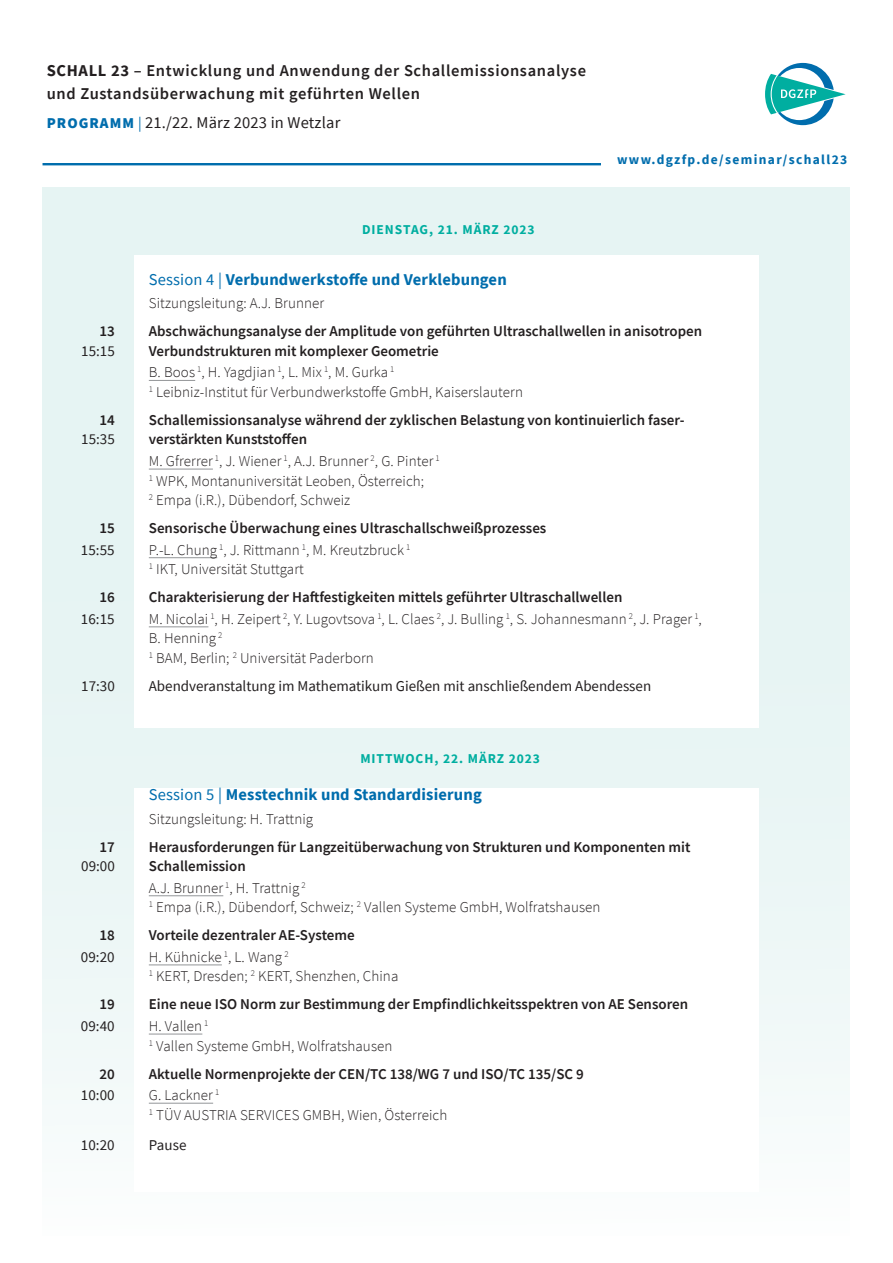
<style>
.page{position:relative;width:893px;height:1263px;background:#fff}
.page>*{position:absolute;margin:0;border:0;box-sizing:border-box;transform-origin:0 0}
.t1{font:600 16.5px/23px "Source Sans Pro";letter-spacing:.04em;color:#231f20}
.t2{font:700 16.5px "Source Sans Pro";letter-spacing:.01em;color:#006dad}
.t3{font:16.5px "Source Sans Pro";letter-spacing:.01em;color:#231f20}
.t4{font:300 15px/19.5px "Source Sans Pro";letter-spacing:.005em;color:#231f20}
.t5{font:600 15px/21.6px "Source Sans Pro";color:#231f20}
.t6{font:15px "Source Sans Pro";color:#231f20}
.t7{font:700 13.5px "Source Sans Pro";letter-spacing:.07em;color:#00aea0}
.t8{font:700 13.5px "Source Sans Pro";letter-spacing:.1em;color:#006dad}
.s1{font-weight:700}
.s2{font-weight:900;font-size:15px;color:#006dad}
.s3{font-size:15px;color:#006dad}
.s4{font-weight:400}
.s5{font-weight:300}
.s6{font-weight:600}
</style>
<div class="page">
<div style="left:43px;top:187px;width:807px;height:1049px;background:linear-gradient(to bottom,#e1f2f1,#f5fafa)"></div>
<div style="left:134px;top:255px;width:625px;height:472px;background:#fff"></div>
<hr style="left:43px;top:163px;width:643px;height:2px;background:#006dad">
<svg style="left:765px;top:63px;width:81px;height:62px"></svg>
<div style="left:601px;top:154px;width:246px;height:25px;background:#fff"></div>
<div style="left:134px;top:788px;width:625px;height:404px;background:#fff"></div>
<hr style="left:149px;top:380px;width:46px;height:1px;background:#939598">
<hr style="left:149px;top:469px;width:64px;height:1px;background:#939598">
<hr style="left:149px;top:557px;width:68px;height:1px;background:#939598">
<hr style="left:149px;top:627px;width:59px;height:1px;background:#939598">
<hr style="left:149px;top:895px;width:74px;height:1px;background:#939598">
<hr style="left:149px;top:965px;width:73px;height:1px;background:#939598">
<hr style="left:149px;top:1034px;width:53px;height:1px;background:#939598">
<hr style="left:149px;top:1103px;width:64px;height:1px;background:#939598">
<p class="t1" style="left:47px;top:59px;width:541px"><span class="s1">SCHALL 23</span> – Entwicklung und Anwendung der Schallemissionsanalyse und Zustandsüberwachung mit geführten Wellen</p>
<p class="t3" style="left:47px;top:112px;width:295px"><span class="s2">PROGRAMM</span> <span class="s3">|</span> 21./22. März 2023 in Wetzlar</p>
<p class="t7" style="left:362px;top:220px;width:174px">DIENSTAG, 21. MÄRZ 2023</p>
<p class="t2" style="left:149px;top:268px;width:359px"><span class="s4">Session 4 |</span> Verbundwerkstoffe und Verklebungen</p>
<p class="t4" style="left:149px;top:294px;width:177px">Sitzungsleitung: A.J. Brunner</p>
<p class="t8" style="left:617px;top:150px;width:232px">www.dgzfp.de/seminar/schall23</p>
<p class="t5" style="left:99px;top:320px;width:17px">13</p>
<p class="t5" style="left:149px;top:320px;width:555px">Abschwächungsanalyse der Amplitude von geführten Ultraschallwellen in anisotropen</p>
<p class="t6" style="left:81px;top:341px;width:35px">15:15</p>
<p class="t5" style="left:149px;top:340px;width:292px">Verbundstrukturen mit komplexer Geometrie<br><span class="s5">B. Boos</span> <sup>1</sup><span class="s5">, H. Yagdjian</span> <sup>1</sup><span class="s5">, L. Mix</span> <sup>1</sup><span class="s5">, M. Gurka</span> <sup>1</sup></p>
<p class="t4" style="left:149px;top:382px;width:376px"><sup>1</sup> Leibniz-Institut für Verbundwerkstoffe GmbH, Kaiserslautern</p>
<p class="t5" style="left:99px;top:409px;width:17px">14</p>
<p class="t5" style="left:149px;top:409px;width:534px">Schallemissionsanalyse während der zyklischen Belastung von kontinuierlich faser--</p>
<p class="t6" style="left:81px;top:430px;width:35px">15:35</p>
<p class="t4" style="left:149px;top:429px;width:292px;line-height:21.6px"><span class="s6">verstärkten Kunststoffen<br></span>M. Gfrerrer <sup>1</sup>, J. Wiener <sup>1</sup>, A.J. Brunner <sup>2</sup>, G. Pinter <sup>1</sup></p>
<p class="t4" style="left:149px;top:471px;width:277px"><sup>1</sup> WPK, Montanuniversität Leoben, Österreich;<br><sup>2</sup> Empa (i.R.), Dübendorf, Schweiz</p>
<p class="t5" style="left:99px;top:517px;width:17px">15</p>
<p class="t5" style="left:149px;top:517px;width:399px">Sensorische Überwachung eines Ultraschallschweißprozesses</p>
<p class="t6" style="left:81px;top:540px;width:35px">15:55</p>
<p class="t4" style="left:149px;top:540px;width:263px">P.-L. Chung <sup>1</sup>, J. Rittmann <sup>1</sup>, M. Kreutzbruck <sup>1<br>1</sup> IKT, Universität Stuttgart</p>
<p class="t5" style="left:99px;top:586px;width:17px">16</p>
<p class="t5" style="left:149px;top:586px;width:475px">Charakterisierung der Haftfestigkeiten mittels geführter Ultraschallwellen</p>
<p class="t6" style="left:81px;top:609px;width:35px">16:15</p>
<p class="t4" style="left:149px;top:609px;width:555px">M. Nicolai <sup>1</sup>, H. Zeipert <sup>2</sup>, Y. Lugovtsova <sup>1</sup>, L. Claes <sup>2</sup>, J. Bulling <sup>1</sup>, S. Johannesmann <sup>2</sup>, J. Prager <sup>1</sup>,<br>B. Henning <sup>2<br>1</sup> BAM, Berlin; <sup>2</sup> Universität Paderborn</p>
<p class="t6" style="left:81px;top:676px;width:35px">17:30</p>
<p class="t6" style="left:149px;top:676px;width:504px">Abendveranstaltung im Mathematikum Gießen mit anschließendem Abendessen</p>
<p class="t7" style="left:360px;top:749px;width:181px">MITTWOCH, 22. MÄRZ 2023</p>
<p class="t2" style="left:149px;top:783px;width:335px"><span class="s4">Session 5 |</span> Messtechnik und Standardisierung</p>
<p class="t4" style="left:149px;top:809px;width:166px">Sitzungsleitung: H. Trattnig</p>
<p class="t5" style="left:99px;top:836px;width:17px">17</p>
<p class="t5" style="left:149px;top:836px;width:543px">Herausforderungen für Langzeitüberwachung von Strukturen und Komponenten mit</p>
<p class="t6" style="left:81px;top:857px;width:35px">09:00</p>
<p class="t4" style="left:149px;top:855px;width:158px;line-height:21.6px"><span class="s6">Schallemission<br></span>A.J. Brunner <sup>1</sup>, H. Trattnig <sup>2</sup></p>
<p class="t4" style="left:149px;top:897px;width:453px"><sup>1</sup> Empa (i.R.), Dübendorf, Schweiz; <sup>2</sup> Vallen Systeme GmbH, Wolfratshausen</p>
<p class="t5" style="left:99px;top:924px;width:17px">18</p>
<p class="t5" style="left:149px;top:924px;width:207px">Vorteile dezentraler AE-Systeme</p>
<p class="t6" style="left:81px;top:947px;width:35px">09:20</p>
<p class="t4" style="left:149px;top:947px;width:251px">H. Kühnicke <sup>1</sup>, L. Wang <sup>2<br>1</sup> KERT, Dresden; <sup>2</sup> KERT, Shenzhen, China</p>
<p class="t5" style="left:99px;top:993px;width:17px">19</p>
<p class="t5" style="left:149px;top:993px;width:541px">Eine neue ISO Norm zur Bestimmung der Empfindlichkeitsspektren von AE Sensoren</p>
<p class="t6" style="left:81px;top:1016px;width:35px">09:40</p>
<p class="t4" style="left:149px;top:1016px;width:245px">H. Vallen <sup>1<br>1</sup> Vallen Systeme GmbH, Wolfratshausen</p>
<p class="t5" style="left:99px;top:1062px;width:17px">20</p>
<p class="t5" style="left:149px;top:1062px;width:437px">Aktuelle Normenprojekte der CEN/TC 138/WG 7 und ISO/TC 135/SC 9</p>
<p class="t6" style="left:81px;top:1086px;width:35px">10:00</p>
<p class="t4" style="left:149px;top:1085px;width:300px">G. Lackner <sup>1<br>1</sup> TÜV AUSTRIA SERVICES GMBH, Wien, Österreich</p>
<p class="t6" style="left:81px;top:1135px;width:35px">10:20</p>
<p class="t6" style="left:149px;top:1135px;width:39px">Pause</p>
</div>
